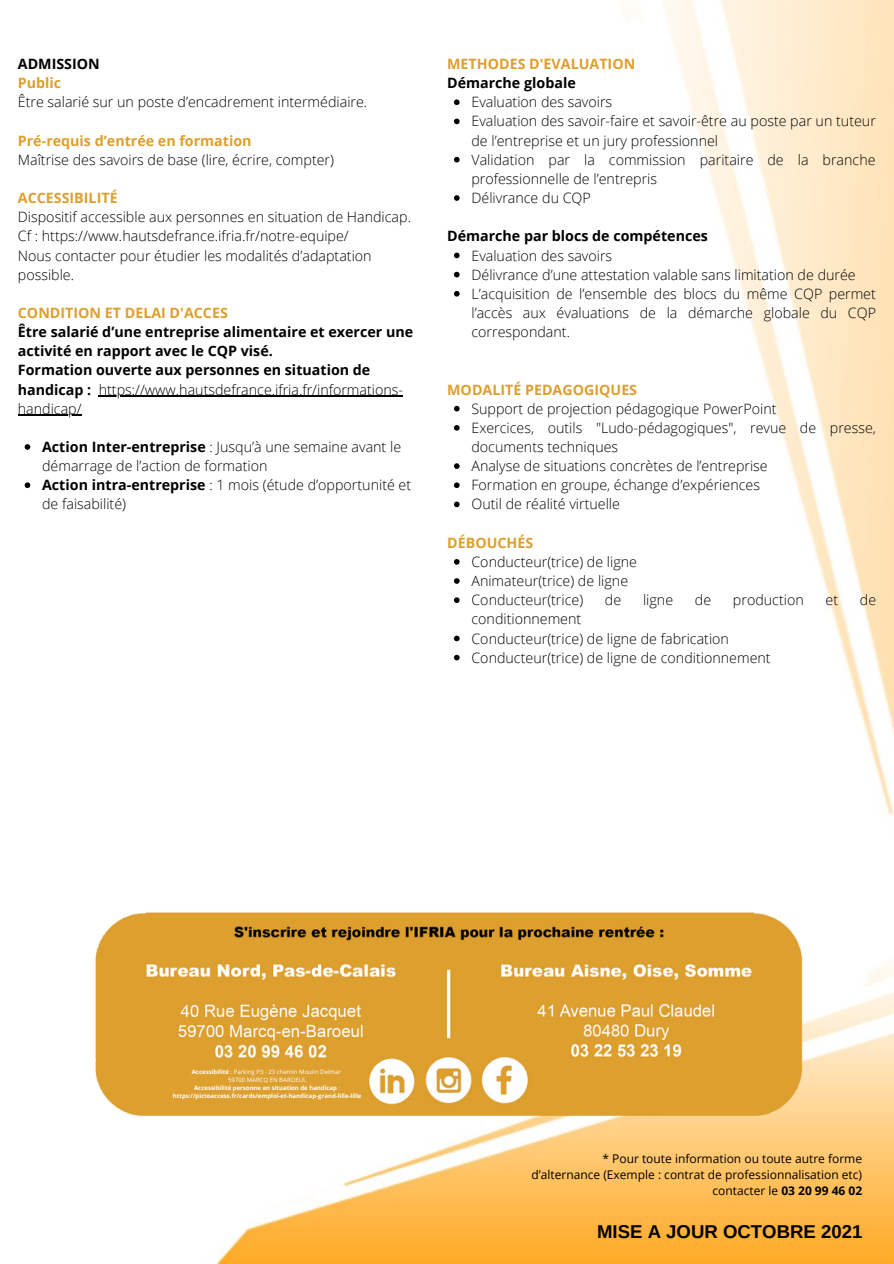
<style>
.page{position:relative;width:894px;height:1264px;background:#fff}
.page>*{position:absolute;margin:0;border:0;box-sizing:border-box;transform-origin:0 0}
.t1{font:700 18.6px "Arimo";color:#000}
.t2{font:300 14.25px/19.2px "Open Sans";color:#000}
.t3{font:700 14.25px/19.2px "Open Sans";color:#000}
.t4{font:700 14.25px "Open Sans";color:#dd9f2e}
.t5{font:12px/16px "Open Sans";color:#000;text-align:right}
.t6{font:700 6px "Open Sans";color:#fff}
.t7{font:6px "Open Sans";color:#fff}
.s1{font-weight:700}
.s2{font-weight:400}
</style>
<div class="page">
<img style="left:18px;top:0;width:875px;height:1263px">
<svg style="left:454px;top:99px;width:5px;height:6px"></svg>
<svg style="left:454px;top:119px;width:5px;height:5px"></svg>
<svg style="left:454px;top:157px;width:5px;height:5px"></svg>
<svg style="left:454px;top:195px;width:5px;height:6px"></svg>
<svg style="left:454px;top:253px;width:5px;height:5px"></svg>
<svg style="left:454px;top:272px;width:5px;height:5px"></svg>
<svg style="left:454px;top:291px;width:5px;height:5px"></svg>
<svg style="left:454px;top:406px;width:5px;height:5px"></svg>
<svg style="left:454px;top:425px;width:5px;height:5px"></svg>
<svg style="left:454px;top:463px;width:5px;height:6px"></svg>
<svg style="left:454px;top:482px;width:5px;height:6px"></svg>
<svg style="left:454px;top:501px;width:5px;height:6px"></svg>
<svg style="left:454px;top:559px;width:5px;height:5px"></svg>
<svg style="left:454px;top:578px;width:5px;height:6px"></svg>
<svg style="left:454px;top:597px;width:5px;height:6px"></svg>
<svg style="left:454px;top:635px;width:5px;height:6px"></svg>
<svg style="left:454px;top:654px;width:5px;height:6px"></svg>
<img style="left:94px;top:909px;width:715px;height:210px">
<svg style="left:25px;top:444px;width:5px;height:6px"></svg>
<svg style="left:25px;top:482px;width:5px;height:6px"></svg>
<hr style="left:99px;top:396px;width:304px;height:1px;background:#000">
<hr style="left:18px;top:415px;width:64px;height:1px;background:#000">
<p class="t3" style="left:18px;top:54px;width:83px">ADMISSION</p>
<p class="t4" style="left:18px;top:73px;width:45px">Public</p>
<p class="t2" style="left:18px;top:92px;width:351px">Être salarié sur un poste d’encadrement intermédiaire.</p>
<p class="t4" style="left:18px;top:130px;width:235px">Pré-requis d’entrée en formation</p>
<p class="t2" style="left:18px;top:150px;width:317px">Maîtrise des savoirs de base (lire, écrire, compter)</p>
<p class="t4" style="left:18px;top:188px;width:101px">ACCESSIBILITÉ</p>
<p class="t2" style="left:18px;top:207px;width:394px">Dispositif accessible aux personnes en situation de Handicap.</p>
<p class="t2" style="left:18px;top:226px;width:332px">Cf : https://www.hautsdefrance.ifria.fr/notre-equipe/</p>
<p class="t2" style="left:18px;top:245px;width:355px">Nous contacter pour étudier les modalités d’adaptation possible.</p>
<p class="t4" style="left:18px;top:303px;width:211px">CONDITION ET DELAI D'ACCES</p>
<p class="t3" style="left:18px;top:322px;width:396px">Être salarié d’une entreprise alimentaire et exercer une activité en rapport avec le CQP visé.</p>
<p class="t2" style="left:18px;top:360px;width:386px"><span class="s1">Formation ouverte aux personnes en situation de handicap :</span> https://www.hautsdefrance.ifria.fr/informations&shy;handicap/</p>
<p class="t2" style="left:42px;top:437px;width:360px"><span class="s1">Action Inter-entreprise</span> : Jusqu’à une semaine avant le démarrage de l’action de formation</p>
<p class="t2" style="left:42px;top:475px;width:370px"><span class="s1">Action intra-entreprise</span> : 1 mois (étude d’opportunité et de faisabilité)</p>
<p class="t4" style="left:447px;top:54px;width:189px">METHODES D'EVALUATION</p>
<p class="t3" style="left:447px;top:73px;width:130px">Démarche globale</p>
<p class="t2" style="left:471px;top:92px;width:142px">Evaluation des savoirs</p>
<p class="t2" style="left:471px;top:111px;width:406px">Evaluation des savoir-faire et savoir-être au poste par un tuteur de l’entreprise et un jury professionnel</p>
<p class="t2" style="left:471px;top:150px;width:405px">Validation par la commission paritaire de la branche professionnelle de l’entrepris</p>
<p class="t2" style="left:471px;top:188px;width:121px">Délivrance du CQP</p>
<p class="t3" style="left:447px;top:226px;width:262px">Démarche par blocs de compétences</p>
<p class="t2" style="left:471px;top:245px;width:142px">Evaluation des savoirs</p>
<p class="t2" style="left:471px;top:264px;width:385px">Délivrance d’une attestation valable sans limitation de durée</p>
<p class="t2" style="left:471px;top:284px;width:406px;text-align:justify">L’acquisition de l’ensemble des blocs du même CQP permet l’accès aux évaluations de la démarche globale du CQP correspondant.</p>
<p class="t4" style="left:447px;top:379px;width:191px">MODALITÉ PEDAGOGIQUES</p>
<p class="t2" style="left:471px;top:398px;width:306px">Support de projection pédagogique PowerPoint</p>
<p class="t2" style="left:471px;top:418px;width:406px">Exercices, outils "Ludo-pédagogiques", revue de presse, documents techniques</p>
<p class="t2" style="left:471px;top:456px;width:298px">Analyse de situations concrètes de l’entreprise</p>
<p class="t2" style="left:471px;top:475px;width:290px">Formation en groupe, échange d’expériences</p>
<p class="t2" style="left:471px;top:494px;width:150px">Outil de réalité virtuelle</p>
<p class="t4" style="left:447px;top:532px;width:88px">DÉBOUCHÉS</p>
<p class="t2" style="left:471px;top:552px;width:167px">Conducteur(trice) de ligne</p>
<p class="t2" style="left:471px;top:571px;width:158px">Animateur(trice) de ligne</p>
<p class="t2" style="left:471px;top:590px;width:113px">Conducteur(trice)</p>
<p class="t2" style="left:604px;top:590px;width:18px">de</p>
<p class="t2" style="left:643px;top:590px;width:32px">ligne</p>
<p class="t2" style="left:694px;top:590px;width:18px">de</p>
<p class="t2" style="left:732px;top:590px;width:72px">production</p>
<p class="t2" style="left:825px;top:590px;width:14px">et</p>
<p class="t2" style="left:859px;top:590px;width:18px">de</p>
<p class="t2" style="left:471px;top:609px;width:111px">conditionnement</p>
<p class="t2" style="left:471px;top:628px;width:259px">Conducteur(trice) de ligne de fabrication</p>
<p class="t2" style="left:471px;top:647px;width:300px">Conducteur(trice) de ligne de conditionnement</p>
<p class="t7" style="left:192px;top:1067px;width:150px"><span class="s1">Accessibilité</span> : Parking P3 - 23 chemin Moulin Delmar</p>
<p class="t7" style="left:228px;top:1075px;width:80px">59700 MARCQ EN BAROEUL</p>
<p class="t6" style="left:194px;top:1083px;width:148px">Accessibilité personne en situation de handicap <span class="s2">:</span></p>
<p class="t6" style="left:173px;top:1091px;width:190px">https://pictoaccess.fr/cards/emploi-et-handicap-grand-lille-lille</p>
<p class="t5" style="left:531px;top:1150px;width:332px">* Pour toute information ou toute autre forme d’alternance (Exemple : contrat de professionnalisation etc) contacter le <span class="s1">03 20 99 46 02</span></p>
<p class="t1" style="left:597px;top:1221px;width:267px">MISE A JOUR OCTOBRE 2021</p>
</div>
